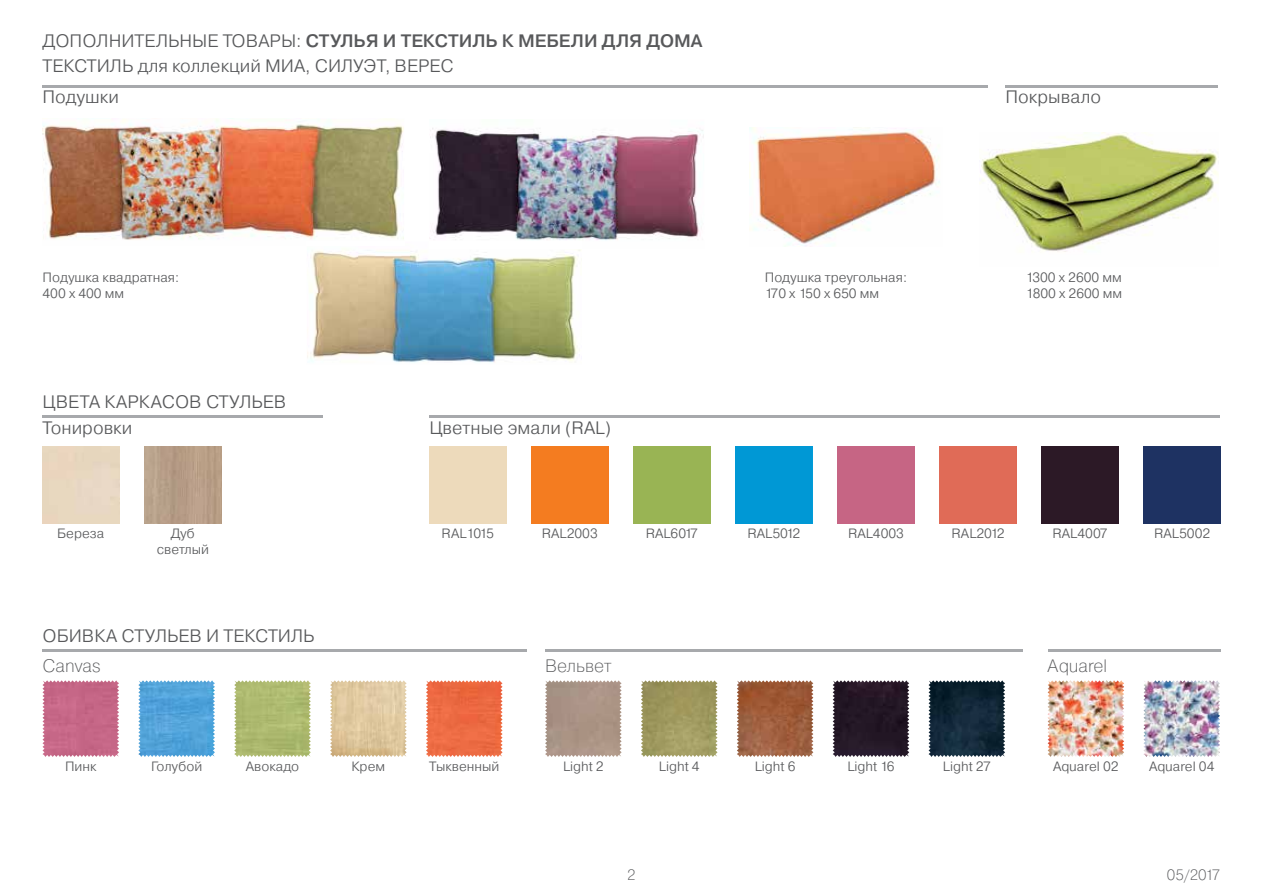
<style>
.page{position:relative;width:1263px;height:893px;background:#fff}
.page>*{position:absolute;margin:0;border:0;box-sizing:border-box;transform-origin:0 0}
.t1{font:300 18px/30.6px "Pragmatica";color:#58595b}
.t2{font:500 18px "Pragmatica";color:#58595b}
.t3{font:200 18px "Pragmatica";color:#58595b}
.t4{font:200 15px "Pragmatica";letter-spacing:-.05em;color:#58595b}
.t5{font:300 13.5px/16.2px "Pragmatica";color:#58595b}
.t6{font:300 13.5px "Pragmatica";letter-spacing:-.035em;color:#58595b}
.s1{font-weight:300}
</style>
<div class="page">
<img style="left:43px;top:119px;width:361px;height:121px">
<img style="left:749px;top:128px;width:191px;height:118px">
<hr style="left:43px;top:85px;width:945px;height:3px;background:#a7a9ac">
<hr style="left:1005px;top:85px;width:213px;height:2px;background:#a7a9ac">
<img style="left:980px;top:133px;width:238px;height:119px">
<img style="left:145px;top:446px;width:76px;height:77px">
<div style="left:838px;top:446px;width:76px;height:77px;background:#c66584"></div>
<div style="left:531px;top:446px;width:77px;height:77px;background:#f47c20"></div>
<div style="left:940px;top:446px;width:76px;height:77px;background:#e06b57"></div>
<div style="left:634px;top:446px;width:76px;height:77px;background:#99b454"></div>
<div style="left:1042px;top:446px;width:76px;height:77px;background:#2c1926"></div>
<div style="left:736px;top:446px;width:76px;height:77px;background:#0098d5"></div>
<div style="left:1144px;top:446px;width:76px;height:77px;background:#1e3262"></div>
<hr style="left:43px;top:416px;width:280px;height:2px;background:#a7a9ac">
<hr style="left:429px;top:416px;width:791px;height:2px;background:#a7a9ac">
<hr style="left:545px;top:649px;width:477px;height:3px;background:#a7a9ac">
<hr style="left:1048px;top:649px;width:172px;height:3px;background:#a7a9ac">
<hr style="left:43px;top:649px;width:484px;height:3px;background:#a7a9ac">
<img style="left:43px;top:680px;width:76px;height:77px">
<img style="left:138px;top:680px;width:77px;height:77px">
<img style="left:234px;top:680px;width:77px;height:77px">
<img style="left:330px;top:680px;width:77px;height:77px">
<img style="left:426px;top:680px;width:76px;height:77px">
<img style="left:545px;top:680px;width:77px;height:77px">
<img style="left:641px;top:680px;width:76px;height:77px">
<img style="left:737px;top:680px;width:76px;height:77px">
<img style="left:833px;top:680px;width:76px;height:77px">
<img style="left:928px;top:680px;width:77px;height:77px">
<img style="left:1048px;top:680px;width:76px;height:77px">
<img style="left:1143px;top:680px;width:77px;height:77px">
<img style="left:429px;top:128px;width:138px;height:112px">
<img style="left:567px;top:130px;width:137px;height:110px">
<img style="left:307px;top:250px;width:137px;height:113px">
<img style="left:444px;top:249px;width:137px;height:114px">
<h1 class="t2" style="left:43px;top:29px;width:661px"><span class="s1">ДОПОЛНИТЕЛЬНЫЕ ТОВАРЫ:</span> СТУЛЬЯ И ТЕКСТИЛЬ К МЕБЕЛИ ДЛЯ ДОМА</h1>
<h1 class="t1" style="left:43px;top:50px;width:413px">ТЕКСТИЛЬ для коллекций МИА, СИЛУЭТ, ВЕРЕС<br>Подушки</h1>
<p class="t5" style="left:43px;top:269px;width:138px">Подушка квадратная:<br>400 х 400 мм</p>
<h1 class="t1" style="left:43px;top:386px;width:245px">ЦВЕТА КАРКАСОВ СТУЛЬЕВ</h1>
<h1 class="t1" style="left:43px;top:412px;width:91px">Тонировки</h1>
<h1 class="t1" style="left:429px;top:412px;width:183px">Цветные эмали (RAL)</h1>
<p class="t5" style="left:765px;top:269px;width:144px">Подушка треугольная:<br>170 х 150 х 650 мм</p>
<h1 class="t1" style="left:1005px;top:81px;width:97px">Покрывало</h1>
<p class="t5" style="left:1026px;top:269px;width:98px">1300 x 2600 мм<br>1800 x 2600 мм</p>
<p class="t5" style="left:57px;top:525px;width:49px">Береза</p>
<p class="t5" style="left:157px;top:525px;width:54px;text-align:center">Дуб светлый</p>
<h1 class="t1" style="left:43px;top:620px;width:274px">ОБИВКА СТУЛЬЕВ И ТЕКСТИЛЬ</h1>
<p class="t6" style="left:442px;top:524px;width:54px">RAL1015</p>
<p class="t5" style="left:542px;top:525px;width:58px">RAL2003</p>
<p class="t5" style="left:646px;top:525px;width:54px">RAL6017</p>
<p class="t5" style="left:747px;top:525px;width:54px">RAL5012</p>
<p class="t5" style="left:848px;top:525px;width:58px">RAL4003</p>
<p class="t5" style="left:952px;top:525px;width:54px">RAL2012</p>
<p class="t5" style="left:1052px;top:525px;width:57px">RAL4007</p>
<p class="t5" style="left:1154px;top:525px;width:58px">RAL5002</p>
<h1 class="t3" style="left:43px;top:654px;width:60px">Canvas</h1>
<h1 class="t3" style="left:545px;top:654px;width:68px">Вельвет</h1>
<h1 class="t3" style="left:1048px;top:654px;width:61px">Aquarel</h1>
<p class="t5" style="left:65px;top:758px;width:33px">Пинк</p>
<p class="t5" style="left:151px;top:758px;width:53px">Голубой</p>
<p class="t5" style="left:246px;top:758px;width:55px">Авокадо</p>
<p class="t5" style="left:352px;top:758px;width:35px">Крем</p>
<p class="t5" style="left:429px;top:758px;width:72px">Тыквенный</p>
<p class="t5" style="left:563px;top:758px;width:42px">Light 2</p>
<p class="t5" style="left:659px;top:758px;width:42px">Light 4</p>
<p class="t5" style="left:755px;top:758px;width:42px">Light 6</p>
<p class="t5" style="left:847px;top:758px;width:49px">Light 16</p>
<p class="t5" style="left:943px;top:758px;width:49px">Light 27</p>
<p class="t5" style="left:1053px;top:758px;width:67px">Aquarel 02</p>
<p class="t5" style="left:1149px;top:758px;width:67px">Aquarel 04</p>
<p class="t4" style="left:627px;top:865px;width:10px">2</p>
<p class="t4" style="left:1167px;top:865px;width:55px">05/2017</p>
</div>
